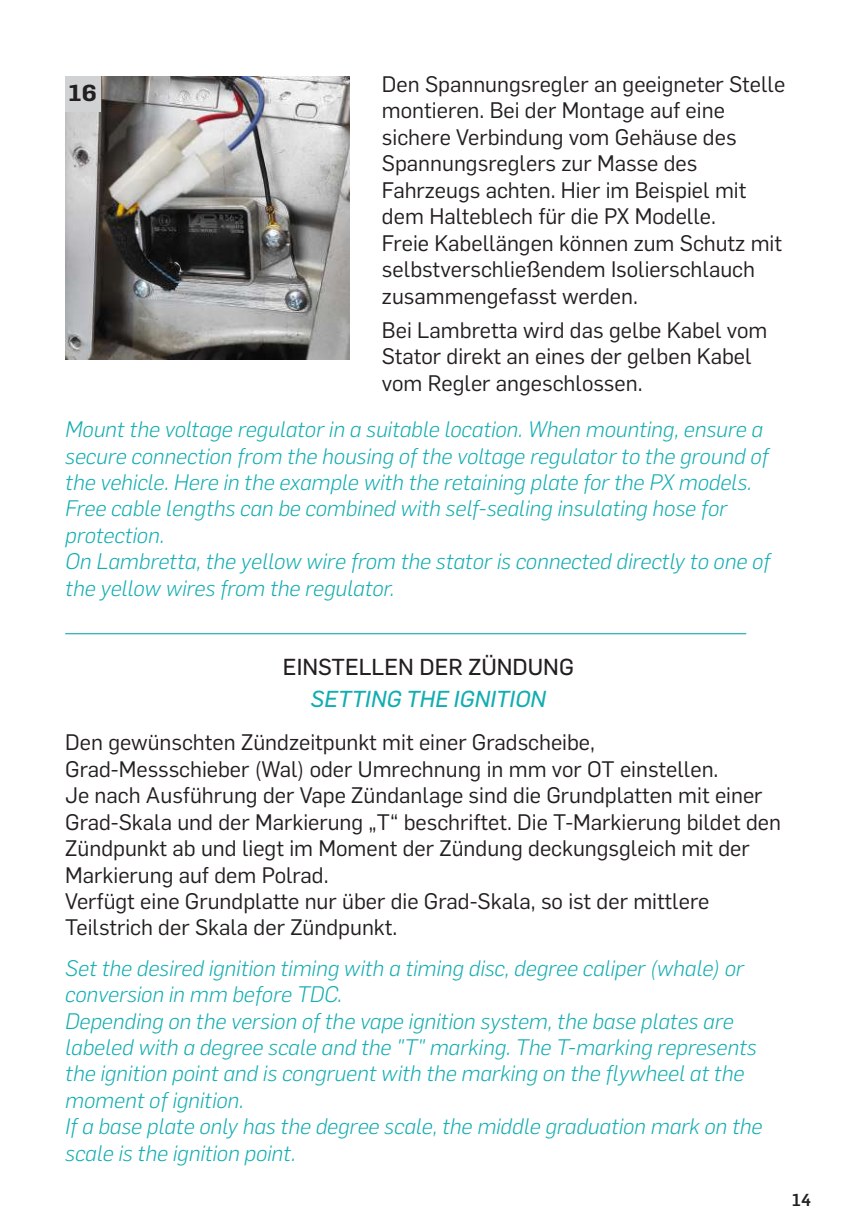
<style>
.page{position:relative;width:857px;height:1225px;background:#fff}
.page>*{position:absolute;margin:0;border:0;box-sizing:border-box;transform-origin:0 0}
.t1{font:22.6px "Flama Basic";color:#231f20}
.t2{font:italic 22.6px "Flama Basic";color:#13adb0}
.t3{font:600 22.6px "Flama";color:#231f20;scale:1.12 1}
.t4{font:22px/26.4px "Flama";color:#231f20}
.t5{font:italic 300 22px/26.4px "Flama";color:#13adb0}
.t6{font:500 17px "Flama";color:#231f20}
</style>
<div class="page">
<hr style="left:65px;top:633px;width:680px;height:1px;background:#13adb0">
<img style="left:65px;top:76px;width:284px;height:284px">
<div style="left:65px;top:76px;width:35px;height:35px;background:#d1d2d4"></div>
<p class="t3" style="left:69px;top:77px;width:27px">16</p>
<p class="t4" style="left:382px;top:70px;width:404px">Den Spannungsregler an geeigneter Stelle montieren. Bei der Montage auf eine sichere Verbindung vom Gehäuse des Spannungsreglers zur Masse des Fahrzeugs achten. Hier im Beispiel mit dem Halteblech für die PX Modelle.<br>Freie Kabellängen können zum Schutz mit selbstverschließendem Isolierschlauch zusammengefasst werden.</p>
<p class="t4" style="left:382px;top:316px;width:387px">Bei Lambretta wird das gelbe Kabel vom<br>Stator direkt an eines der gelben Kabel vom Regler angeschlossen.</p>
<p class="t5" style="left:65px;top:415px;width:706px">Mount the voltage regulator in a suitable location. When mounting, ensure a secure connection from the housing of the voltage regulator to the ground of the vehicle. Here in the example with the retaining plate for the PX models.<br>Free cable lengths can be combined with self-sealing insulating hose for protection.<br>On Lambretta, the yellow wire from the stator is connected directly to one of the yellow wires from the regulator.</p>
<p class="t1" style="left:283px;top:651px;width:292px">EINSTELLEN DER ZÜNDUNG</p>
<p class="t2" style="left:310px;top:683px;width:237px">SETTING THE IGNITION</p>
<p class="t4" style="left:65px;top:728px;width:717px">Den gewünschten Zündzeitpunkt mit einer Gradscheibe, Grad-Messschieber (Wal) oder Umrechnung in mm vor OT einstellen.<br>Je nach Ausführung der Vape Zündanlage sind die Grundplatten mit einer Grad-Skala und der Markierung „T“ beschriftet. Die T-Markierung bildet den Zündpunkt ab und liegt im Moment der Zündung deckungsgleich mit der Markierung auf dem Polrad.<br>Verfügt eine Grundplatte nur über die Grad-Skala, so ist der mittlere Teilstrich der Skala der Zündpunkt.</p>
<p class="t5" style="left:65px;top:953px;width:698px">Set the desired ignition timing with a timing disc, degree caliper (whale) or conversion in mm before TDC.<br>Depending on the version of the vape ignition system, the base plates are labeled with a degree scale and the "T" marking. The T-marking represents the ignition point and is congruent with the marking on the flywheel at the moment of ignition.<br>If a base plate only has the degree scale, the middle graduation mark on the scale is the ignition point.</p>
<p class="t6" style="left:791px;top:1188px;width:20px">14</p>
</div>
